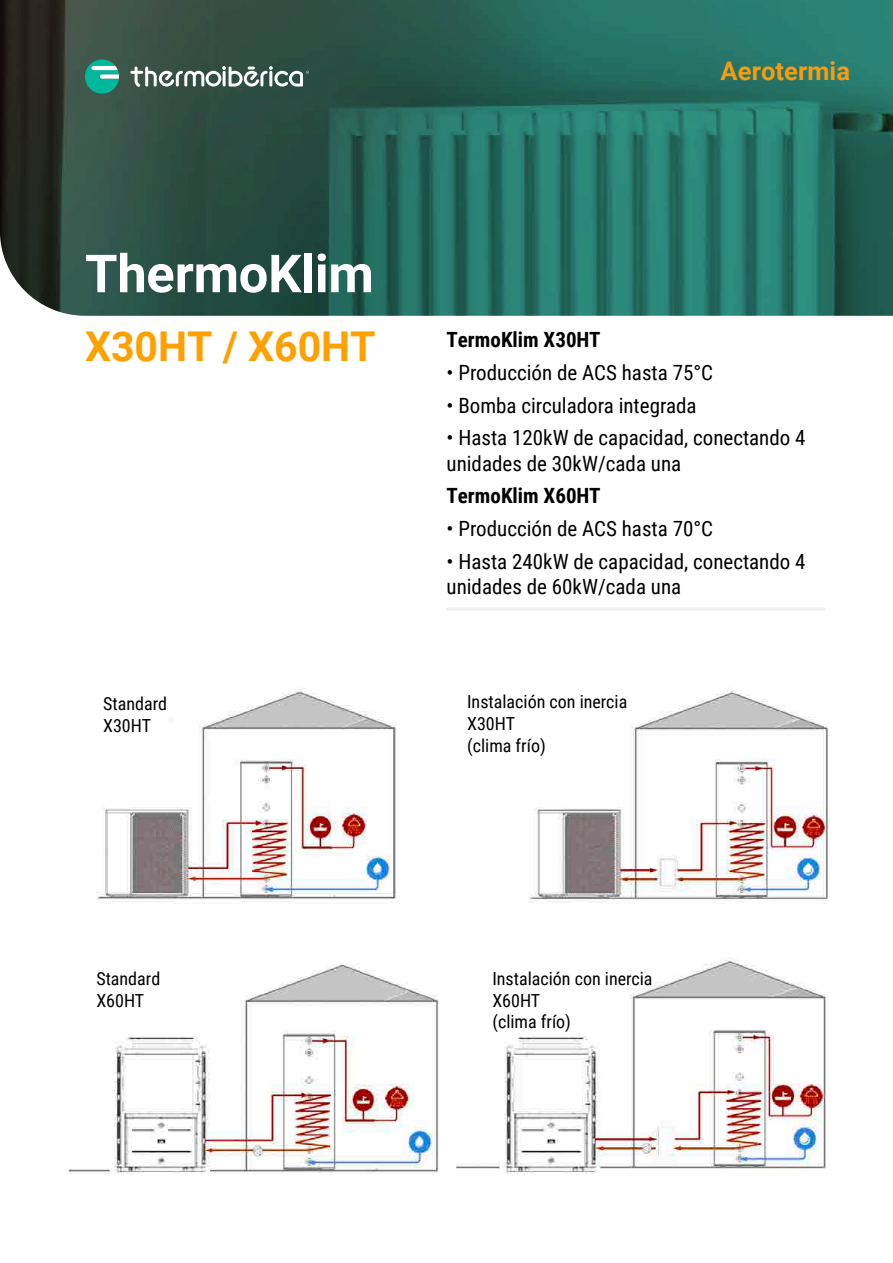
<style>
.page{position:relative;width:893px;height:1263px;background:#fff}
.page>*{position:absolute;margin:0;border:0;box-sizing:border-box;transform-origin:0 0}
.t1{font:700 52.5px "Roboto";letter-spacing:-.005em;color:#fff}
.t2{font:700 41.1px "Roboto";color:#fea000}
.t3{font:700 25.5px "Roboto";letter-spacing:.005em;color:#f49d12}
.t4{font:21px/25.2px "Roboto Condensed";color:#000}
.t5{font:700 21px "Roboto Condensed";color:#000}
.t6{font:18px/21.6px "Roboto Condensed";color:#000}
</style>
<div class="page">
<svg style="left:0;top:0;width:893px;height:316px;background:#296256"></svg>
<svg style="left:130px;top:66px;width:179px;height:21px"></svg>
<svg style="left:85px;top:60px;width:34px;height:34px"></svg>
<hr style="left:446px;top:608px;width:379px;height:2px;background:#eee">
<img style="left:66px;top:688px;width:764px;height:486px">
<p class="t3" style="left:720px;top:53px;width:131px">Aerotermia</p>
<h1 class="t1" style="left:85px;top:237px;width:290px">ThermoKlim</h1>
<h2 class="t2" style="left:85px;top:318px;width:292px">X30HT / X60HT</h2>
<p class="t5" style="left:446px;top:325px;width:156px">TermoKlim X30HT</p>
<p class="t4" style="left:446px;top:359px;width:268px">• Producción de ACS hasta 75°C</p>
<p class="t4" style="left:446px;top:392px;width:251px">• Bomba circuladora integrada</p>
<p class="t4" style="left:446px;top:424px;width:361px">• Hasta 120kW de capacidad, conectando 4 unidades de 30kW/cada una</p>
<p class="t5" style="left:446px;top:481px;width:156px">TermoKlim X60HT</p>
<p class="t4" style="left:446px;top:515px;width:268px">• Producción de ACS hasta 70°C</p>
<p class="t4" style="left:446px;top:548px;width:361px">• Hasta 240kW de capacidad, conectando 4 unidades de 60kW/cada una</p>
<p class="t6" style="left:103px;top:692px;width:65px">Standard<br>X30HT</p>
<p class="t6" style="left:467px;top:690px;width:162px">Instalación con inercia<br>X30HT<br>(clima frío)</p>
<p class="t6" style="left:96px;top:967px;width:65px">Standard<br>X60HT</p>
<p class="t6" style="left:492px;top:967px;width:162px">Instalación con inercia<br>X60HT<br>(clima frío)</p>
</div>
